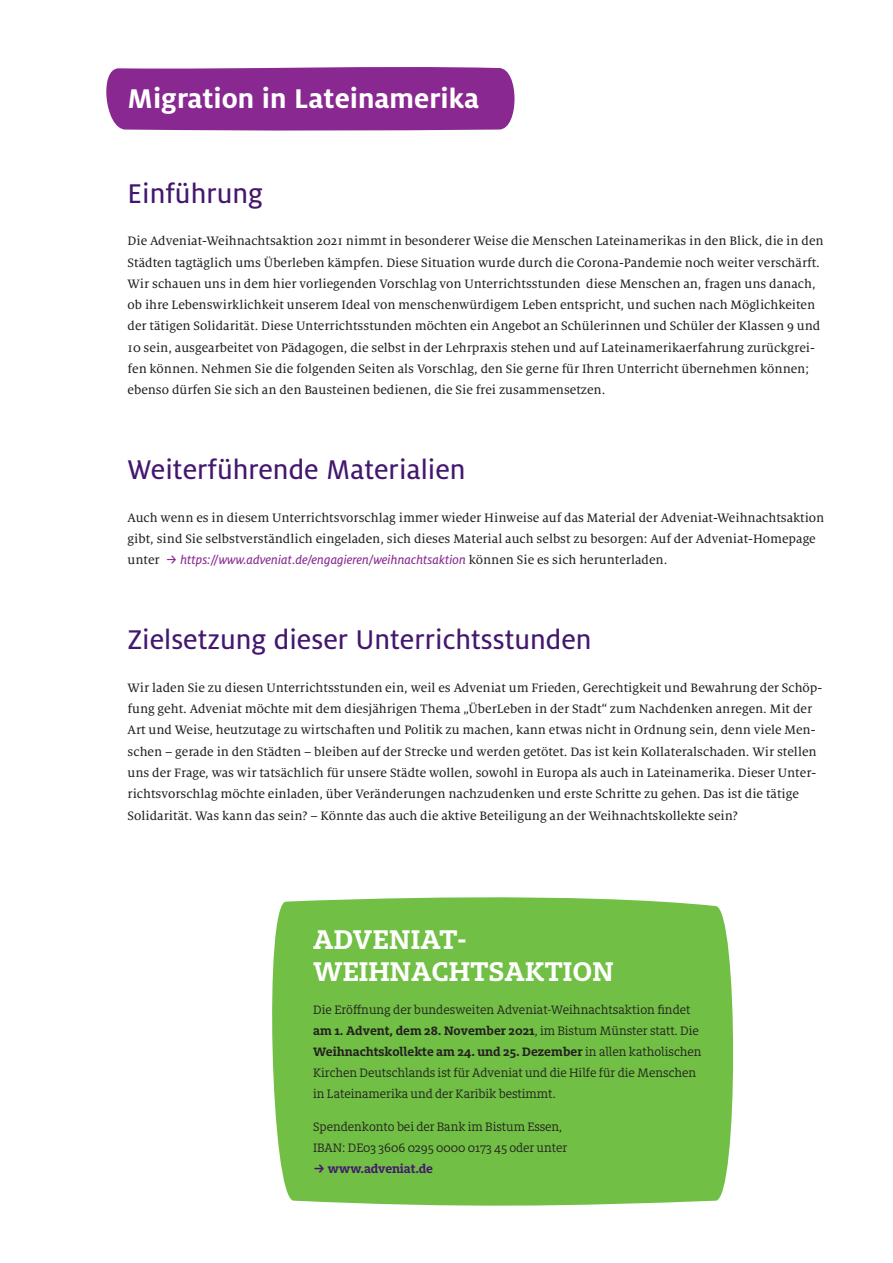
<style>
.page{position:relative;width:893px;height:1263px;background:#fff}
.page>*{position:absolute;margin:0;border:0;box-sizing:border-box;transform-origin:0 0}
.t1{font:30px "Milo OT Text";color:#43176e}
.t2{font:700 30px/31.5px "Milo Slab Pro";color:#fff}
.t3{font:700 30px "Milo OT";color:#fff}
.t4{font:13.5px/21.3px "Milo Serif OT Text";color:#231f20}
.t5{font:13.5px/21px "Milo Slab Pro";letter-spacing:-.005em;color:#231f20}
.t6{font:13.5px "Milo OT Text Ita";color:#892890}
.t7{font:700 13.5px "Milo Slab Pro";letter-spacing:-.01em;color:#43176e}
.s1{font-family:"Milo Serif OT Text";color:#231f20}
.s2{font-family:"Fira Sans"}
.s3{font-weight:700}
.s4{font-family:"Fira Sans";font-weight:500}
</style>
<div class="page">
<div style="left:106px;top:67px;width:409px;height:64px;background:#892890"></div>
<div style="left:272px;top:897px;width:462px;height:309px;background:#71bf44"></div>
<h1 class="t3" style="left:128px;top:81px;width:353px">Migration in Lateinamerika</h1>
<h1 class="t1" style="left:128px;top:177px;width:137px">Einführung</h1>
<p class="t4" style="left:128px;top:231px;width:698px">Die Adveniat-Weihnachtsaktion 2021 nimmt in besonderer Weise die Menschen Lateinamerikas in den Blick, die in den Städten tagtäglich ums Überleben kämpfen. Diese Situation wurde durch die Corona-Pandemie noch weiter verschärft.<br>Wir schauen uns in dem hier vorliegenden Vorschlag von Unterrichtsstunden diese Menschen an, fragen uns danach, ob ihre Lebenswirklichkeit unserem Ideal von menschenwürdigem Leben entspricht, und suchen nach Möglichkeiten der tätigen Solidarität. Diese Unterrichtsstunden möchten ein Angebot an Schülerinnen und Schüler der Klassen 9 und 10 sein, ausgearbeitet von Pädagogen, die selbst in der Lehrpraxis stehen und auf Lateinamerikaerfahrung zurückgrei&shy;fen können. Nehmen Sie die folgenden Seiten als Vorschlag, den Sie gerne für Ihren Unterricht übernehmen können; ebenso dürfen Sie sich an den Bausteinen bedienen, die Sie frei zusammensetzen.</p>
<h1 class="t1" style="left:128px;top:453px;width:340px">Weiterführende Materialien</h1>
<p class="t4" style="left:128px;top:507px;width:698px">Auch wenn es in diesem Unterrichtsvorschlag immer wieder Hinweise auf das Material der Adveniat-Weihnachtsaktion gibt, sind Sie selbstverständlich eingeladen, sich dieses Material auch selbst zu besorgen: Auf der Adveniat-Homepage</p>
<p class="t6" style="left:128px;top:553px;width:541px"><span class="s1">unter</span> <span class="s2">→</span> https://www.adveniat.de/engagieren/weihnachtsaktion <span class="s1">können Sie es sich herunterladen.</span></p>
<h1 class="t1" style="left:128px;top:623px;width:466px">Zielsetzung dieser Unterrichtsstunden</h1>
<p class="t4" style="left:128px;top:677px;width:696px">Wir laden Sie zu diesen Unterrichtsstunden ein, weil es Adveniat um Frieden, Gerechtigkeit und Bewahrung der Schöp&shy;fung geht. Adveniat möchte mit dem diesjährigen Thema „ÜberLeben in der Stadt“ zum Nachdenken anregen. Mit der Art und Weise, heutzutage zu wirtschaften und Politik zu machen, kann etwas nicht in Ordnung sein, denn viele Men&shy;schen – gerade in den Städten – bleiben auf der Strecke und werden getötet. Das ist kein Kollateralschaden. Wir stellen uns der Frage, was wir tatsächlich für unsere Städte wollen, sowohl in Europa als auch in Lateinamerika. Dieser Unter&shy;richtsvorschlag möchte einladen, über Veränderungen nachzudenken und erste Schritte zu gehen. Das ist die tätige Solidarität. Was kann das sein? – Könnte das auch die aktive Beteiligung an der Weihnachtskollekte sein?</p>
<h1 class="t2" style="left:313px;top:923px;width:302px">ADVENIAT-<br>WEIHNACHTSAKTION</h1>
<p class="t5" style="left:313px;top:999px;width:390px">Die Eröffnung der bundesweiten Adveniat-Weihnachtsaktion findet <span class="s3">am 1. Advent, dem 28. November 2021</span>, im Bistum Münster statt. Die <span class="s3">Weihnachtskollekte am 24. und 25. Dezember</span> in allen katholischen Kirchen Deutschlands ist für Adveniat und die Hilfe für die Menschen in Lateinamerika und der Karibik bestimmt.</p>
<p class="t5" style="left:313px;top:1116px;width:256px">Spendenkonto bei der Bank im Bistum Essen,<br>IBAN: DE03 3606 0295 0000 0173 45 oder unter</p>
<p class="t7" style="left:313px;top:1160px;width:121px"><span class="s4">→</span> www.adveniat.de</p>
</div>
